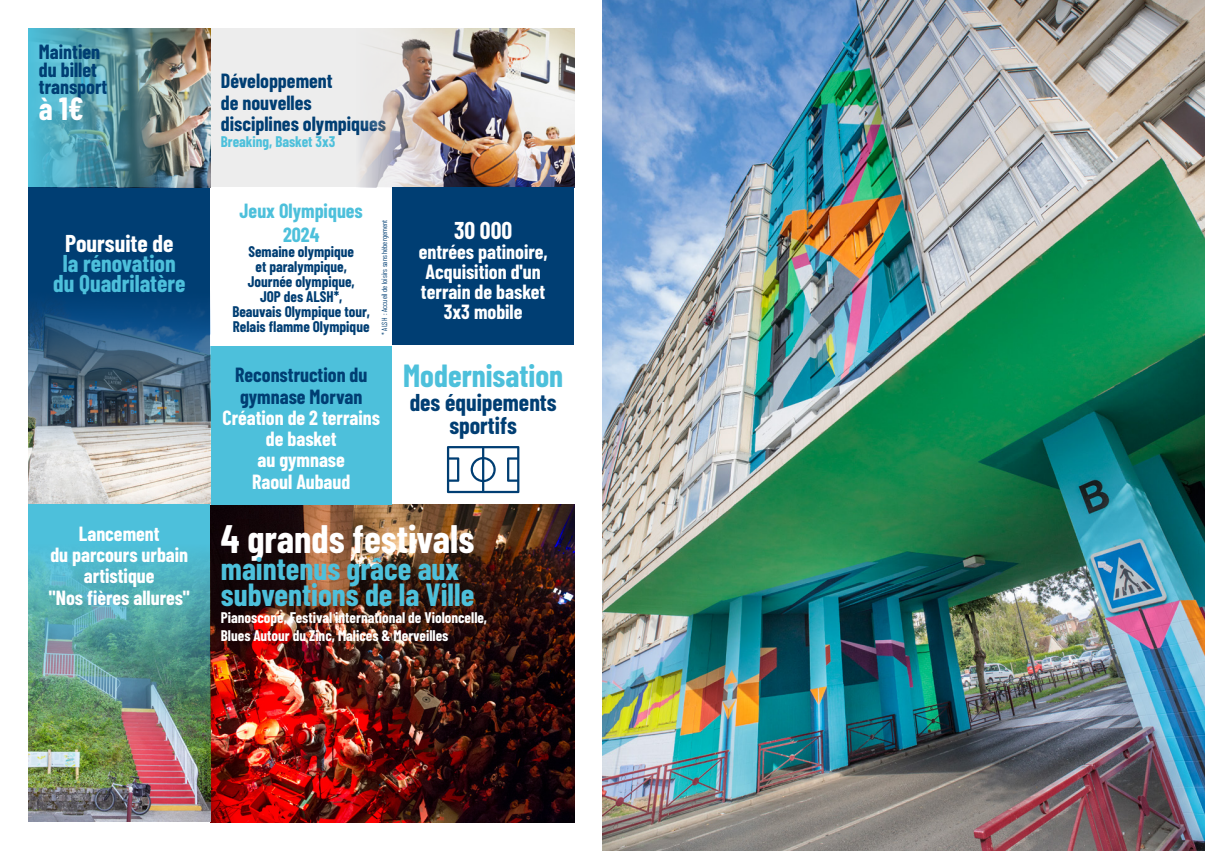
<style>
.page{position:relative;width:1205px;height:851px;background:#fff}
.page>*{position:absolute;margin:0;border:0;box-sizing:border-box;transform-origin:0 0}
.t1{font:700 38.75px "Barlow Condensed";color:#fff}
.t2{font:700 31.25px/26.2px "Barlow Condensed";color:#4dc0db}
.t3{font:700 31.25px "Barlow Condensed";color:#fff}
.t4{font:700 23.75px/20px "Barlow Condensed";color:#4dc0db;text-align:center}
.t5{font:700 23.75px/23.8px "Barlow Condensed";color:#003e73;text-align:center}
.t6{font:700 23.75px "Barlow Condensed";color:#fff}
.t7{font:700 20px/21.2px "Barlow Condensed";color:#fff;text-align:center}
.t8{font:700 20px/21.2px "Barlow Condensed";color:#003e73}
.t9{font:700 20px/23.8px "Barlow Condensed";color:#4dc0db;text-align:center}
.t10{font:700 15px/15px "Barlow Condensed";color:#003e73;text-align:center}
.t11{font:700 15px/17.5px "Barlow Condensed";color:#fff}
.t12{font:700 15px "Barlow Condensed";color:#4dc0db}
.t13{font:7.5px "Barlow Condensed";color:#003e73}
</style>
<div class="page">
<img style="left:210px;top:505px;width:364px;height:317px">
<div style="left:210px;top:28px;width:364px;height:159px;background:#ededed"></div>
<img style="left:360px;top:28px;width:214px;height:159px">
<div style="left:210px;top:346px;width:182px;height:159px;background:#4dc0db"></div>
<div style="left:392px;top:187px;width:182px;height:159px;background:#003e73"></div>
<div style="left:28px;top:187px;width:182px;height:318px;background:#003e73"></div>
<img style="left:28px;top:306px;width:182px;height:198px">
<img style="left:28px;top:28px;width:182px;height:159px">
<div style="left:392px;top:345px;width:182px;height:159px;background:#fff"></div>
<svg style="left:447px;top:446px;width:72px;height:47px"></svg>
<img style="left:602px;top:0;width:603px;height:850px">
<div style="left:28px;top:504px;width:182px;height:317px;background:#4dc0db"></div>
<img style="left:28px;top:555px;width:182px;height:266px">
<p class="t8" style="left:39px;top:42px;width:70px;line-height:17.5px">Maintien du billet transport</p>
<h2 class="t3" style="left:39px;top:87px;width:46px">à 1€</h2>
<p class="t6" style="left:65px;top:227px;width:110px">Poursuite de</p>
<p class="t4" style="left:53px;top:252px;width:134px">la rénovation du Quadrilatère</p>
<p class="t7" style="left:49px;top:522px;width:142px">Lancement<br>du parcours urbain artistique<br>"Nos fières allures"</p>
<p class="t8" style="left:221px;top:69px;width:167px">Développement<br>de nouvelles disciplines olympiques</p>
<p class="t12" style="left:221px;top:131px;width:116px">Breaking, Basket 3x3</p>
<p class="t9" style="left:240px;top:198px;width:125px">Jeux Olympiques<br>2024</p>
<p class="t10" style="left:232px;top:243px;width:139px">Semaine olympique<br>et paralympique,<br>Journée olympique,<br>JOP des ALSH*,<br>Beauvais Olympique tour,<br>Relais flamme Olympique</p>
<p class="t13" style="left:379px;top:334px;width:116px;rotate:-90deg">* ALSH : Accueil de loisirs sans hébergement</p>
<p class="t8" style="left:235px;top:363px;width:134px">Reconstruction du gymnase Morvan</p>
<p class="t7" style="left:222px;top:406px;width:159px">Création de 2 terrains de basket<br>au gymnase<br>Raoul Aubaud</p>
<p class="t6" style="left:454px;top:213px;width:60px">30 000</p>
<p class="t7" style="left:419px;top:240px;width:130px;line-height:20px">entrées patinoire,<br>Acquisition d'un terrain de basket<br>3x3 mobile</p>
<h2 class="t2" style="left:403px;top:361px;width:161px">Modernisation</h2>
<p class="t5" style="left:410px;top:389px;width:148px">des équipements sportifs</p>
<h1 class="t1" style="left:221px;top:511px;width:255px">4 grands festivals</h1>
<h2 class="t2" style="left:221px;top:553px;width:255px">maintenus grâce aux subventions de la Ville</h2>
<p class="t11" style="left:221px;top:608px;width:268px">Pianoscope, Festival international de Violoncelle,<br>Blues Autour du Zinc, Malices &amp; Merveilles</p>
</div>
